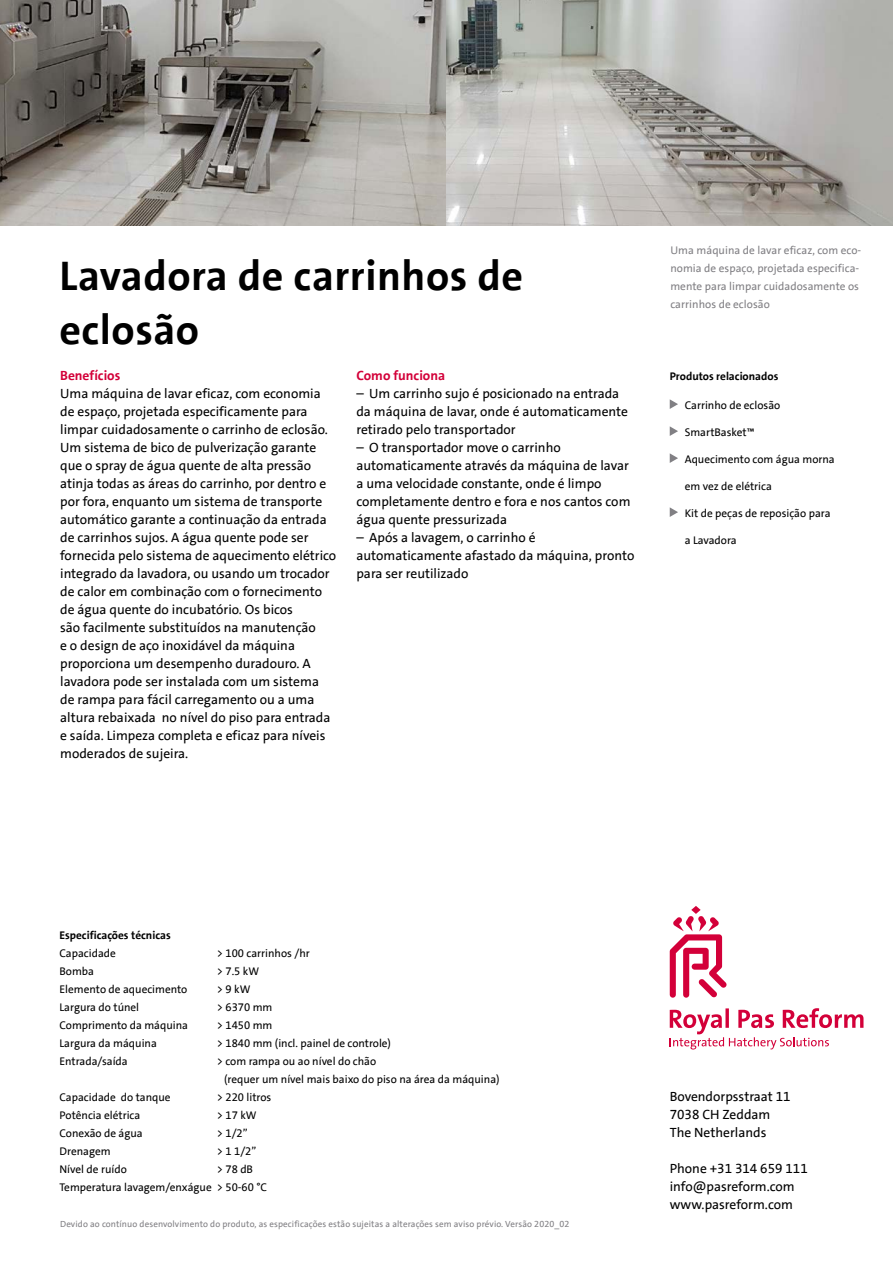
<style>
.page{position:relative;width:893px;height:1263px;background:#fff}
.page>*{position:absolute;margin:0;border:0;box-sizing:border-box;transform-origin:0 0}
.t1{font:700 42px/54px "The Sans LT";letter-spacing:.01em;color:#000}
.t2{font:13.5px/18px "The Sans LT";color:#000}
.t3{font:700 13.5px "The Sans LT";color:#d30039}
.t4{font:11.25px/18px "The Sans LT";color:#000}
.t5{font:11.25px/18px "The Sans LT";letter-spacing:.005em;color:#818084}
.t6{font:700 11.25px "The Sans LT";color:#000}
.t7{font:9px "The Sans LT";letter-spacing:.01em;color:#818084}
</style>
<div class="page">
<svg style="left:670px;top:906px;width:193px;height:143px"></svg>
<img style="left:0;top:0;width:446px;height:225px">
<svg style="left:446px;top:0;width:447px;height:225px;background:#b4b2af"></svg>
<svg style="left:670px;top:399px;width:8px;height:10px"></svg>
<svg style="left:670px;top:426px;width:8px;height:10px"></svg>
<svg style="left:670px;top:453px;width:8px;height:10px"></svg>
<svg style="left:670px;top:507px;width:8px;height:10px"></svg>
<h1 class="t1" style="left:60px;top:250px;width:465px">Lavadora de carrinhos de eclosão</h1>
<p class="t3" style="left:60px;top:367px;width:62px">Benefícios</p>
<p class="t2" style="left:60px;top:385px;width:278px">Uma máquina de lavar eficaz, com economia de espaço, projetada especificamente para limpar cuidadosamente o carrinho de eclosão.<br>Um sistema de bico de pulverização garante que o spray de água quente de alta pressão atinja todas as áreas do carrinho, por dentro e por fora, enquanto um sistema de transporte automático garante a continuação da entrada de carrinhos sujos. A água quente pode ser fornecida pelo sistema de aquecimento elétrico integrado da lavadora, ou usando um trocador de calor em combinação com o fornecimento de água quente do incubatório. Os bicos<br>são facilmente substituídos na manutenção<br>e o design de aço inoxidável da máquina proporciona um desempenho duradouro. A lavadora pode ser instalada com um sistema de rampa para fácil carregamento ou a uma altura rebaixada no nível do piso para entrada e saída. Limpeza completa e eficaz para níveis moderados de sujeira.</p>
<p class="t3" style="left:356px;top:367px;width:90px">Como funciona</p>
<p class="t2" style="left:356px;top:385px;width:273px">– Um carrinho sujo é posicionado na entrada da máquina de lavar, onde é automaticamente retirado pelo transportador</p>
<p class="t2" style="left:356px;top:439px;width:276px">– O transportador move o carrinho automaticamente através da máquina de lavar a uma velocidade constante, onde é limpo completamente dentro e fora e nos cantos com água quente pressurizada</p>
<p class="t2" style="left:356px;top:529px;width:279px">– Após a lavagem, o carrinho é automaticamente afastado da máquina, pronto para ser reutilizado</p>
<p class="t5" style="left:670px;top:242px;width:192px">Uma máquina de lavar eficaz, com eco&shy;nomia de espaço, projetada especifica&shy;mente para limpar cuidadosamente os carrinhos de eclosão</p>
<p class="t6" style="left:670px;top:369px;width:110px">Produtos relacionados</p>
<p class="t4" style="left:685px;top:396px;width:97px">Carrinho de eclosão</p>
<p class="t4" style="left:685px;top:423px;width:71px">SmartBasket™</p>
<p class="t4" style="left:685px;top:450px;width:152px">Aquecimento com água morna</p>
<p class="t4" style="left:685px;top:477px;width:89px">em vez de elétrica</p>
<p class="t4" style="left:685px;top:504px;width:147px">Kit de peças de reposição para</p>
<p class="t4" style="left:685px;top:531px;width:53px">a Lavadora</p>
<p class="t6" style="left:60px;top:927px;width:113px">Especificações técnicas</p>
<p class="t4" style="left:60px;top:944px;width:130px">Capacidade<br>Bomba<br>Elemento de aquecimento<br>Largura do túnel<br>Comprimento da máquina<br>Largura da máquina<br>Entrada/saída</p>
<p class="t4" style="left:60px;top:1088px;width:154px">Capacidade do tanque<br>Potência elétrica<br>Conexão de água<br>Drenagem<br>Nível de ruído<br>Temperatura lavagem/enxágue</p>
<p class="t4" style="left:217px;top:944px;width:176px">&gt; 100 carrinhos /hr<br>&gt; 7.5 kW<br>&gt; 9 kW<br>&gt; 6370 mm<br>&gt; 1450 mm<br>&gt; 1840 mm (incl. painel de controle) &gt; com rampa ou ao nível do chão</p>
<p class="t4" style="left:217px;top:1070px;width:284px;text-indent:7px">(requer um nível mais baixo do piso na área da máquina) &gt; 220 litros<br>&gt; 17 kW<br>&gt; 1/2”<br>&gt; 1 1/2”<br>&gt; 78 dB<br>&gt; 50-60 °C</p>
<p class="t7" style="left:60px;top:1218px;width:511px">Devido ao contínuo desenvolvimento do produto, as especificações estão sujeitas a alterações sem aviso prévio. Versão 2020_02</p>
<p class="t2" style="left:670px;top:1087px;width:122px">Bovendorpsstraat 11<br>7038 CH Zeddam<br>The Netherlands</p>
<p class="t2" style="left:670px;top:1159px;width:140px">Phone +31 314 659 111 info@pasreform.com www.pasreform.com</p>
</div>
